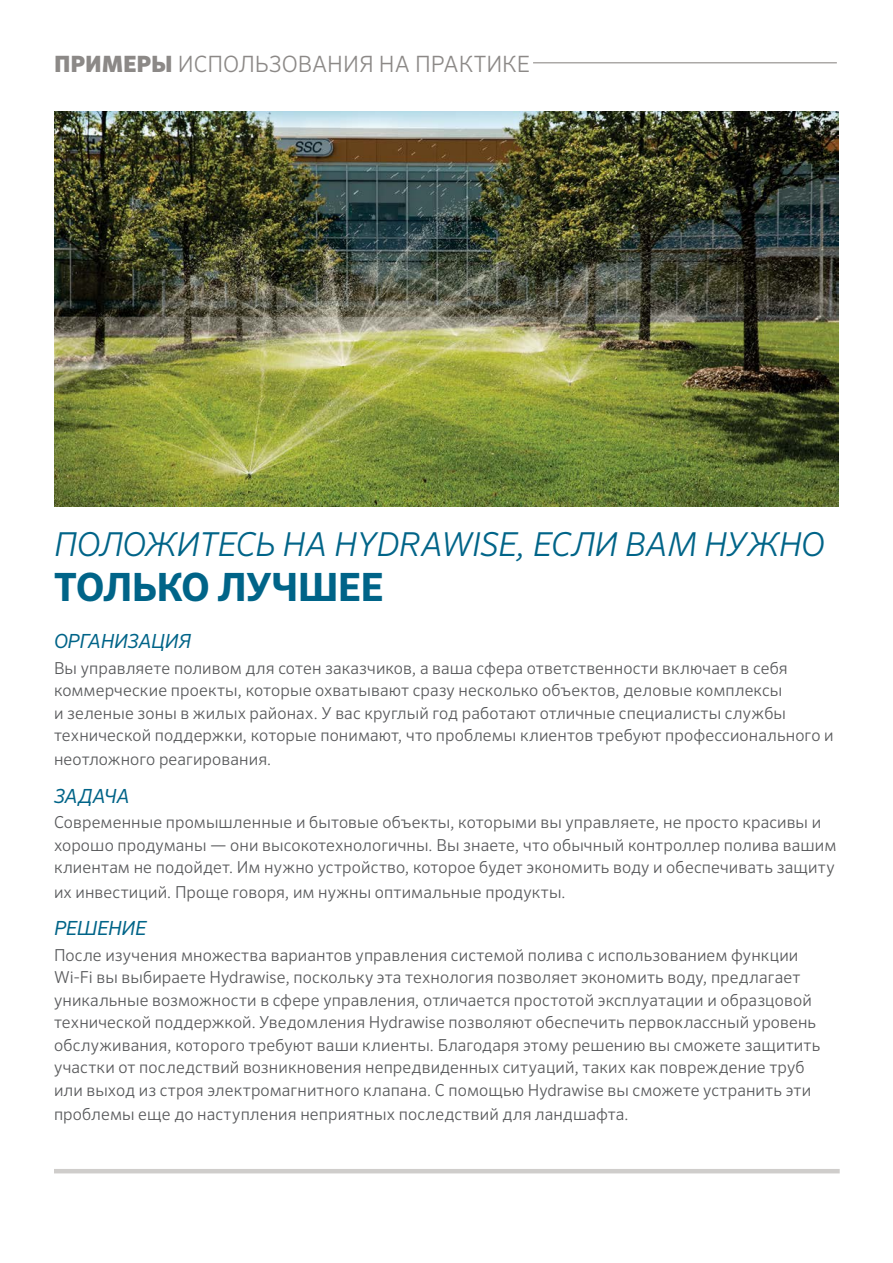
<style>
.page{position:relative;width:893px;height:1263px;background:#fff}
.page>*{position:absolute;margin:0;border:0;box-sizing:border-box;transform-origin:0 0}
.t1{font:700 39px "Sero Pro";letter-spacing:-.02em;color:#006488}
.t2{font:italic 300 33px "Sero Pro";letter-spacing:-.02em;color:#006488}
.t3{font:300 22.5px "Sero Pro";color:#8c8987}
.t4{font:italic 19.5px "Sero Pro";letter-spacing:-.015em;color:#006488}
.t5{font:300 16.5px/22.5px "Sero Pro";letter-spacing:.005em;color:#58595b}
.s1{font-weight:900}
</style>
<div class="page">
<hr style="left:54px;top:1169px;width:786px;height:4px;background:#cfcdcb">
<img style="left:54px;top:111px;width:784px;height:396px">
<hr style="left:533px;top:62px;width:304px;height:2px;background:#aca9a7">
<h3 class="t3" style="left:54px;top:50px;width:478px"><span class="s1">ПРИМЕРЫ</span> ИСПОЛЬЗОВАНИЯ НА ПРАКТИКЕ</h3>
<h2 class="t2" style="left:54px;top:524px;width:772px">ПОЛОЖИТЕСЬ НА HYDRAWISE, ЕСЛИ ВАМ НУЖНО</h2>
<h1 class="t1" style="left:54px;top:563px;width:331px">ТОЛЬКО ЛУЧШЕЕ</h1>
<p class="t4" style="left:54px;top:629px;width:139px">ОРГАНИЗАЦИЯ</p>
<p class="t5" style="left:54px;top:656px;width:781px">Вы управляете поливом для сотен заказчиков, а ваша сфера ответственности включает в себя коммерческие проекты, которые охватывают сразу несколько объектов, деловые комплексы<br>и зеленые зоны в жилых районах. У вас круглый год работают отличные специалисты службы технической поддержки, которые понимают, что проблемы клиентов требуют профессионального и</p>
<p class="t5" style="left:54px;top:748px;width:219px">неотложного реагирования.</p>
<p class="t4" style="left:54px;top:784px;width:77px">ЗАДАЧА</p>
<p class="t5" style="left:54px;top:811px;width:784px">Современные промышленные и бытовые объекты, которыми вы управляете, не просто красивы и хорошо продуманы — они высокотехнологичны. Вы знаете, что обычный контроллер полива вашим клиентам не подойдет. Им нужно устройство, которое будет экономить воду и обеспечивать защиту</p>
<p class="t5" style="left:54px;top:880px;width:513px">их инвестиций. Проще говоря, им нужны оптимальные продукты.</p>
<p class="t4" style="left:54px;top:916px;width:94px">РЕШЕНИЕ</p>
<p class="t5" style="left:54px;top:943px;width:768px">После изучения множества вариантов управления системой полива с использованием функции Wi-Fi вы выбираете Hydrawise, поскольку эта технология позволяет экономить воду, предлагает уникальные возможности в сфере управления, отличается простотой эксплуатации и образцовой технической поддержкой. Уведомления Hydrawise позволяют обеспечить первоклассный уровень обслуживания, которого требуют ваши клиенты. Благодаря этому решению вы сможете защитить участки от последствий возникновения непредвиденных ситуаций, таких как повреждение труб или выход из строя электромагнитного клапана. С помощью Hydrawise вы сможете устранить эти</p>
<p class="t5" style="left:54px;top:1102px;width:576px">проблемы еще до наступления неприятных последствий для ландшафта.</p>
</div>
